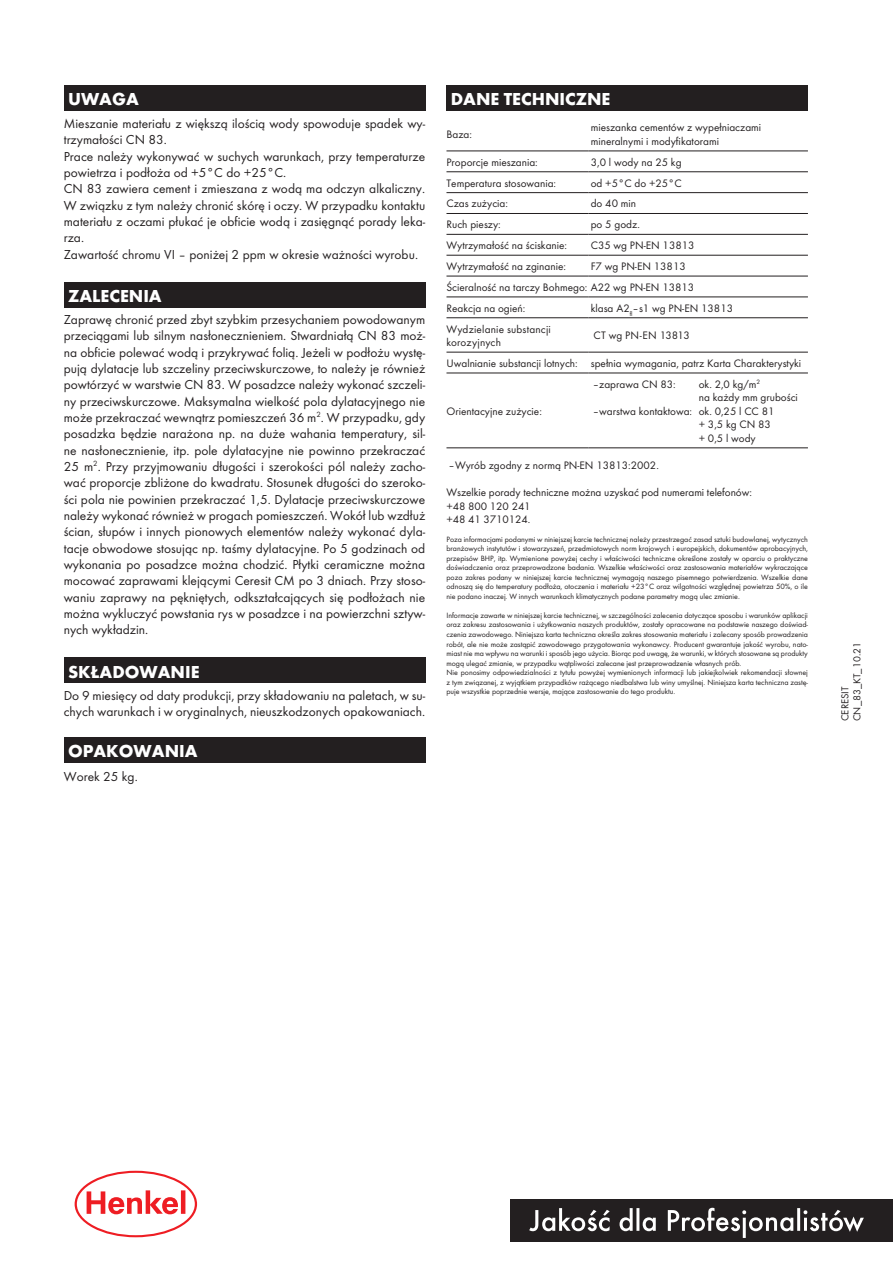
<style>
.page{position:relative;width:893px;height:1263px;background:#fff}
.page>*{position:absolute;margin:0;border:0;box-sizing:border-box;transform-origin:0 0}
.t1{font:700 18px "Futura TCE";color:#fff}
._4_-_Tekst_opisowy{font:13.5px/16.4px "Futura TCE";color:#231f20}
.lista_tabela{font:11.25px/13.5px "Futura TCE";color:#231f20}
.t2{font:10.5px "Futura TCE";color:#231f20}
.t3{font:7.95px/9.6px "Futura TCE";letter-spacing:-.005em;color:#231f20;text-align:justify}
</style>
<div class="page">
<svg style="left:75px;top:1171px;width:122px;height:66px"></svg>
<div style="left:510px;top:1199px;width:383px;height:43px;background:#231f20"></div>
<svg style="left:529px;top:1208px;width:335px;height:30px"></svg>
<div style="left:64px;top:85px;width:361px;height:25px;background:#231f20"></div>
<div style="left:64px;top:282px;width:361px;height:26px;background:#231f20"></div>
<div style="left:64px;top:658px;width:361px;height:25px;background:#231f20"></div>
<div style="left:64px;top:737px;width:361px;height:26px;background:#231f20"></div>
<div style="left:446px;top:85px;width:362px;height:26px;background:#231f20"></div>
<hr style="left:446px;top:151px;width:143px;height:1px;background:#231f20">
<hr style="left:589px;top:151px;width:219px;height:1px;background:#231f20">
<hr style="left:446px;top:172px;width:143px;height:1px;background:#231f20">
<hr style="left:589px;top:172px;width:219px;height:1px;background:#231f20">
<hr style="left:446px;top:192px;width:143px;height:1px;background:#231f20">
<hr style="left:589px;top:192px;width:219px;height:1px;background:#231f20">
<hr style="left:446px;top:213px;width:143px;height:1px;background:#231f20">
<hr style="left:589px;top:213px;width:219px;height:1px;background:#231f20">
<hr style="left:446px;top:234px;width:143px;height:1px;background:#231f20">
<hr style="left:589px;top:234px;width:219px;height:1px;background:#231f20">
<hr style="left:446px;top:255px;width:143px;height:1px;background:#231f20">
<hr style="left:589px;top:255px;width:219px;height:1px;background:#231f20">
<hr style="left:446px;top:276px;width:143px;height:1px;background:#231f20">
<hr style="left:589px;top:276px;width:219px;height:1px;background:#231f20">
<hr style="left:446px;top:297px;width:143px;height:1px;background:#231f20">
<hr style="left:589px;top:297px;width:219px;height:1px;background:#231f20">
<hr style="left:446px;top:317px;width:143px;height:1px;background:#231f20">
<hr style="left:589px;top:317px;width:219px;height:1px;background:#231f20">
<hr style="left:446px;top:352px;width:143px;height:1px;background:#231f20">
<hr style="left:589px;top:352px;width:219px;height:1px;background:#231f20">
<hr style="left:446px;top:373px;width:143px;height:1px;background:#231f20">
<hr style="left:589px;top:373px;width:219px;height:1px;background:#231f20">
<hr style="left:446px;top:448px;width:143px;height:1px;background:#231f20">
<hr style="left:589px;top:448px;width:219px;height:1px;background:#231f20">
<p class="t1" style="left:68px;top:88px;width:72px">UWAGA</p>
<p class="_4_-_Tekst_opisowy" style="left:64px;top:115px;width:363px">Mieszanie materiału z większą ilością wody spowoduje spadek wy&shy;trzymałości CN 83.</p>
<p class="_4_-_Tekst_opisowy" style="left:64px;top:148px;width:363px">Prace należy wykonywać w suchych warunkach, przy temperaturze powietrza i podłoża od +5°C do +25°C.</p>
<p class="_4_-_Tekst_opisowy" style="left:64px;top:181px;width:363px;text-align:justify">CN 83 zawiera cement i zmieszana z wodą ma odczyn alkaliczny.<br>W związku z tym należy chronić skórę i oczy. W przypadku kontaktu materiału z oczami płukać je obficie wodą i zasięgnąć porady leka&shy;rza.</p>
<p class="_4_-_Tekst_opisowy" style="left:64px;top:246px;width:356px">Zawartość chromu VI – poniżej 2 ppm w okresie ważności wyrobu.</p>
<p class="t1" style="left:68px;top:285px;width:95px">ZALECENIA</p>
<p class="_4_-_Tekst_opisowy" style="left:64px;top:311px;width:363px;text-align:justify">Zaprawę chronić przed zbyt szybkim przesychaniem powodowanym przeciągami lub silnym nasłonecznieniem. Stwardniałą CN 83 moż&shy;na obficie polewać wodą i przykrywać folią. Jeżeli w podłożu wystę&shy;pują dylatacje lub szczeliny przeciwskurczowe, to należy je również powtórzyć w warstwie CN 83. W posadzce należy wykonać szczeli&shy;ny przeciwskurczowe. Maksymalna wielkość pola dylatacyjnego nie może przekraczać wewnątrz pomieszczeń 36 m<sup>2</sup>. W przypadku, gdy posadzka będzie narażona np. na duże wahania temperatury, sil&shy;ne nasłonecznienie, itp. pole dylatacyjne nie powinno przekraczać 25 m<sup>2</sup>. Przy przyjmowaniu długości i szerokości pól należy zacho&shy;wać proporcje zbliżone do kwadratu. Stosunek długości do szeroko&shy;ści pola nie powinien przekraczać 1,5. Dylatacje przeciwskurczowe należy wykonać również w progach pomieszczeń. Wokół lub wzdłuż ścian, słupów i innych pionowych elementów należy wykonać dyla&shy;tacje obwodowe stosując np. taśmy dylatacyjne. Po 5 godzinach od wykonania po posadzce można chodzić. Płytki ceramiczne można mocować zaprawami klejącymi Ceresit CM po 3 dniach. Przy stoso&shy;waniu zaprawy na pękniętych, odkształcających się podłożach nie można wykluczyć powstania rys w posadzce i na powierzchni sztyw&shy;nych wykładzin.</p>
<p class="t1" style="left:68px;top:660px;width:133px">SKŁADOWANIE</p>
<p class="_4_-_Tekst_opisowy" style="left:64px;top:687px;width:363px">Do 9 miesięcy od daty produkcji, przy składowaniu na paletach, w su&shy;chych warunkach i w oryginalnych, nieuszkodzonych opakowaniach.</p>
<p class="t1" style="left:68px;top:740px;width:131px">OPAKOWANIA</p>
<p class="_4_-_Tekst_opisowy" style="left:64px;top:768px;width:75px">Worek 25 kg.</p>
<p class="t1" style="left:451px;top:88px;width:161px">DANE TECHNICZNE</p>
<p class="lista_tabela" style="left:446px;top:128px;width:27px">Baza:</p>
<p class="lista_tabela" style="left:591px;top:121px;width:172px">mieszanka cementów z wypełniaczami mineralnymi i modyfikatorami</p>
<p class="lista_tabela" style="left:446px;top:155px;width:93px">Proporcje mieszania:</p>
<p class="lista_tabela" style="left:591px;top:155px;width:92px">3,0 l wody na 25 kg</p>
<p class="lista_tabela" style="left:446px;top:176px;width:111px">Temperatura stosowania:</p>
<p class="lista_tabela" style="left:591px;top:176px;width:93px">od +5°C do +25°C</p>
<p class="lista_tabela" style="left:446px;top:197px;width:63px">Czas zużycia:</p>
<p class="lista_tabela" style="left:591px;top:197px;width:47px">do 40 min</p>
<p class="lista_tabela" style="left:446px;top:218px;width:56px">Ruch pieszy:</p>
<p class="lista_tabela" style="left:591px;top:218px;width:51px">po 5 godz.</p>
<p class="lista_tabela" style="left:446px;top:239px;width:122px">Wytrzymałość na ściskanie:</p>
<p class="lista_tabela" style="left:591px;top:239px;width:105px">C35 wg PN-EN 13813</p>
<p class="lista_tabela" style="left:446px;top:259px;width:121px">Wytrzymałość na zginanie:</p>
<p class="lista_tabela" style="left:591px;top:259px;width:97px">F7 wg PN-EN 13813</p>
<p class="lista_tabela" style="left:446px;top:280px;width:249px">Ścieralność na tarczy Bohmego: A22 wg PN-EN 13813</p>
<p class="lista_tabela" style="left:446px;top:301px;width:80px">Reakcja na ogień:</p>
<p class="lista_tabela" style="left:591px;top:301px;width:144px">klasa A2<sub>fl</sub>–s1 wg PN-EN 13813</p>
<p class="lista_tabela" style="left:446px;top:322px;width:106px">Wydzielanie substancji korozyjnych</p>
<p class="lista_tabela" style="left:594px;top:329px;width:98px">CT wg PN-EN 13813</p>
<p class="lista_tabela" style="left:446px;top:356px;width:133px">Uwalnianie substancji lotnych:</p>
<p class="lista_tabela" style="left:591px;top:356px;width:212px">spełnia wymagania, patrz Karta Charakterystyki</p>
<p class="lista_tabela" style="left:446px;top:404px;width:97px">Orientacyjne zużycie:</p>
<p class="lista_tabela" style="left:593px;top:377px;width:84px">–zaprawa CN 83:</p>
<p class="lista_tabela" style="left:699px;top:377px;width:101px">ok. 2,0 kg/m<sup>2<br></sup>na każdy mm grubości</p>
<p class="lista_tabela" style="left:699px;top:404px;width:77px;text-indent:-106px">–warstwa kontaktowa: ok. 0,25 l CC 81 + 3,5 kg CN 83</p>
<p class="lista_tabela" style="left:699px;top:431px;width:59px">+ 0,5 l wody</p>
<p class="lista_tabela" style="left:449px;top:458px;width:212px">–Wyrób zgodny z normą PN-EN 13813:2002.</p>
<p class="lista_tabela" style="left:446px;top:485px;width:307px">Wszelkie porady techniczne można uzyskać pod numerami telefonów:</p>
<p class="lista_tabela" style="left:446px;top:499px;width:86px">+48 800 120 241</p>
<p class="lista_tabela" style="left:446px;top:512px;width:85px">+48 41 3710124.</p>
<p class="t3" style="left:446px;top:534px;width:363px">Poza informacjami podanymi w niniejszej karcie technicznej należy przestrzegać zasad sztuki budowlanej, wytycznych branżowych instytutów i stowarzyszeń, przedmiotowych norm krajowych i europejskich, dokumentów aprobacyjnych, przepisów BHP, itp. Wymienione powyżej cechy i właściwości techniczne określone zostały w oparciu o praktyczne doświadczenia oraz przeprowadzone badania. Wszelkie właściwości oraz zastosowania materiałów wykraczające poza zakres podany w niniejszej karcie technicznej wymagają naszego pisemnego potwierdzenia. Wszelkie dane odnoszą się do temperatury podłoża, otoczenia i materiału +23°C oraz wilgotności względnej powietrza 50%, o ile nie podano inaczej. W innych warunkach klimatycznych podane parametry mogą ulec zmianie.</p>
<p class="t3" style="left:446px;top:610px;width:363px">Informacje zawarte w niniejszej karcie technicznej, w szczególności zalecenia dotyczące sposobu i warunków aplikacji oraz zakresu zastosowania i użytkowania naszych produktów, zostały opracowane na podstawie naszego doświad&shy;czenia zawodowego. Niniejsza karta techniczna określa zakres stosowania materiału i zalecany sposób prowadzenia robót, ale nie może zastąpić zawodowego przygotowania wykonawcy. Producent gwarantuje jakość wyrobu, nato&shy;miast nie ma wpływu na warunki i sposób jego użycia. Biorąc pod uwagę, że warunki, w których stosowane są produkty mogą ulegać zmianie, w przypadku wątpliwości zalecane jest przeprowadzenie własnych prób.</p>
<p class="t3" style="left:446px;top:668px;width:363px">Nie ponosimy odpowiedzialności z tytułu powyżej wymienionych informacji lub jakiejkolwiek rekomendacji słownej z tym związanej, z wyjątkiem przypadków rażącego niedbalstwa lub winy umyślnej. Niniejsza karta techniczna zastę&shy;puje wszystkie poprzednie wersje, mające zastosowanie do tego produktu.</p>
<p class="t2" style="left:851px;top:721px;width:81px;rotate:-90deg">CN_83_KT_10.21</p>
<p class="t2" style="left:839px;top:721px;width:36px;rotate:-90deg">CERESIT</p>
</div>
